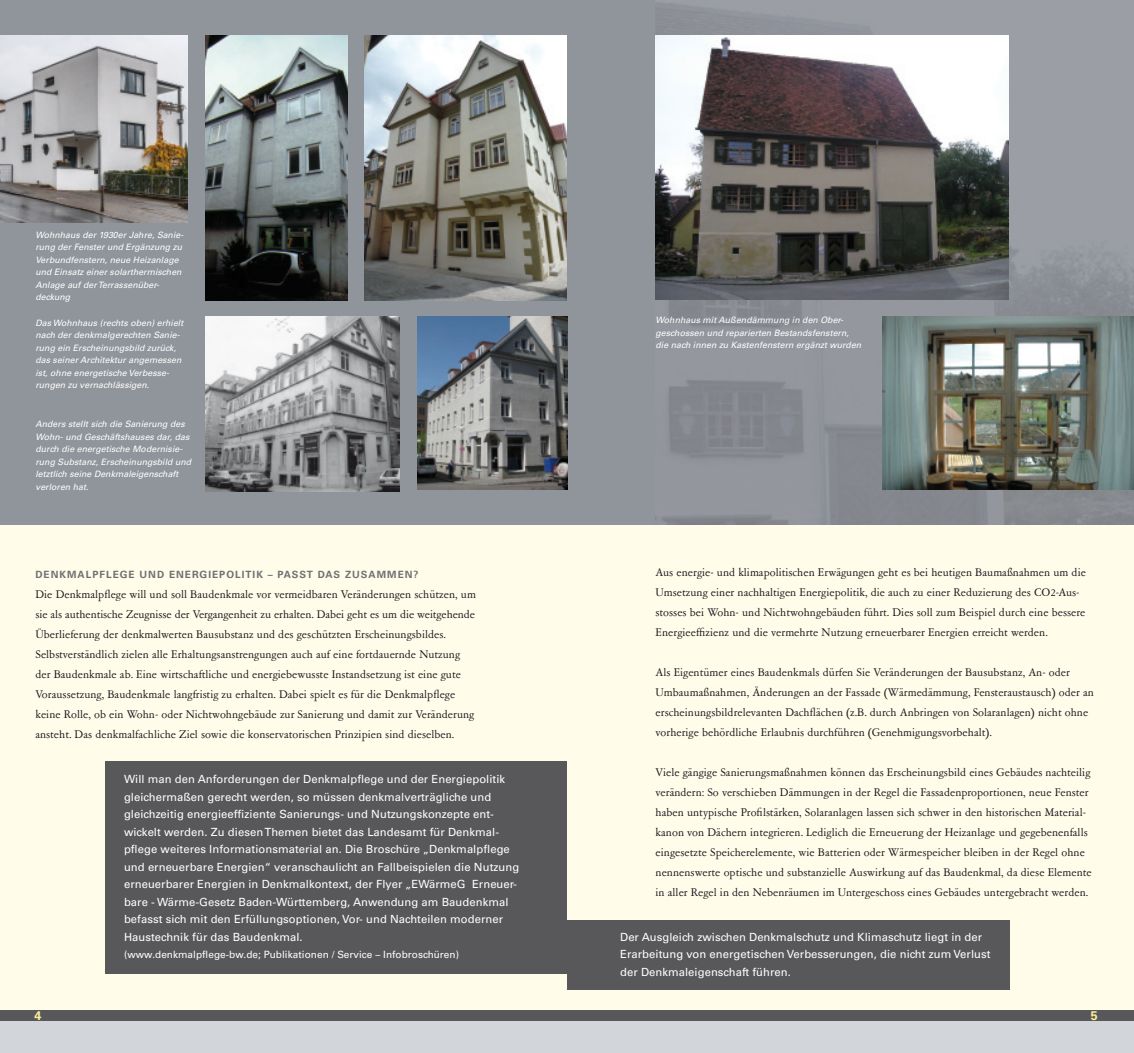
<style>
.page{position:relative;width:1134px;height:1053px;background:#fff}
.page>*{position:absolute;margin:0;border:0;box-sizing:border-box;transform-origin:0 0}
.t1{font:12.5px/20px "Garamont Amst SB";letter-spacing:.005em;color:#1a171c}
.t2{font:700 12.5px "Univers";color:#fe9}
.t3{font:11.25px/17.5px "Univers";letter-spacing:.005em;color:#fff}
.t4{font:10px "Univers";letter-spacing:.005em;color:#fff}
.t5{font:700 10px "Univers";letter-spacing:.1em;color:#707173}
.t6{font:italic 8.75px/12.5px "Univers";letter-spacing:.005em;color:#fff}
</style>
<div class="page">
<div style="left:0;top:524px;width:1134px;height:528px;background:#fffdea"></div>
<div style="left:0;top:0;width:1134px;height:524px;background:#90959b"></div>
<img style="left:656px;top:0;width:478px;height:524px">
<div style="left:0;top:1010px;width:1134px;height:42px;background:#d2d5d9"></div>
<div style="left:0;top:1010px;width:1134px;height:10px;background:#58585a"></div>
<div style="left:105px;top:761px;width:462px;height:212px;background:#58585a"></div>
<div style="left:567px;top:920px;width:442px;height:70px;background:#58585a"></div>
<img style="left:0;top:35px;width:188px;height:187px">
<img style="left:656px;top:35px;width:353px;height:265px">
<img style="left:883px;top:316px;width:251px;height:173px">
<img style="left:365px;top:35px;width:202px;height:265px">
<img style="left:418px;top:316px;width:149px;height:173px">
<img style="left:206px;top:35px;width:141px;height:265px">
<img style="left:206px;top:316px;width:194px;height:175px">
<p class="t6" style="left:35px;top:228px;width:150px">Wohnhaus der 1930er Jahre, Sanie&shy;rung der Fenster und Ergänzung zu<br>Verbundfenstern, neue Heizanlage und Einsatz einer solarthermischen<br>Anlage auf der Terrassenüber&shy;deckung</p>
<p class="t6" style="left:35px;top:316px;width:149px">Das Wohnhaus (rechts oben) erhielt nach der denkmalgerechten Sanie&shy;rung ein Erscheinungsbild zurück, das seiner Architektur angemessen ist, ohne energetische Verbesse&shy;rungen zu vernachlässigen.</p>
<p class="t6" style="left:35px;top:417px;width:157px">Anders stellt sich die Sanierung des Wohn- und Geschäftshauses dar, das durch die energetische Modernisie&shy;rung Substanz, Erscheinungsbild und letztlich seine Denkmaleigenschaft verloren hat.</p>
<p class="t5" style="left:35px;top:569px;width:385px">DENKMALPFLEGE UND ENERGIEPOLITIK – PASST DAS ZUSAMMEN?</p>
<p class="t1" style="left:35px;top:585px;width:442px">Die Denkmalpflege will und soll Baudenkmale vor vermeidbaren Veränderungen schützen, um sie als authentische Zeugnisse der Vergangenheit zu erhalten. Dabei geht es um die weitgehende Überlieferung der denkmalwerten Bausubstanz und des geschützten Erscheinungsbildes.<br>Selbstverständlich zielen alle Erhaltungsanstrengungen auch auf eine fortdauernde Nutzung der Baudenkmale ab. Eine wirtschaftliche und energiebewusste Instandsetzung ist eine gute Voraussetzung, Baudenkmale langfristig zu erhalten. Dabei spielt es für die Denkmalpflege keine Rolle, ob ein Wohn- oder Nichtwohngebäude zur Sanierung und damit zur Veränderung ansteht. Das denkmalfachliche Ziel sowie die konservatorischen Prinzipien sind dieselben.</p>
<p class="t3" style="left:124px;top:770px;width:397px">Will man den Anforderungen der Denkmalpflege und der Energiepolitik gleichermaßen gerecht werden, so müssen denkmalverträgliche und gleichzeitig energieeffiziente Sanierungs- und Nutzungskonzepte ent&shy;wickelt werden. Zu diesen Themen bietet das Landesamt für Denkmal&shy;pflege weiteres Informationsmaterial an. Die Broschüre „Denkmalpflege und erneuerbare Energien“ veranschaulicht an Fallbeispielen die Nutzung erneuerbarer Energien in Denkmalkontext, der Flyer „EWärmeG Erneuer&shy;bare - Wärme-Gesetz Baden-Württemberg, Anwendung am Baudenkmal befasst sich mit den Erfüllungsoptionen, Vor- und Nachteilen moderner Haustechnik für das Baudenkmal.</p>
<p class="t4" style="left:124px;top:948px;width:336px">(www.denkmalpflege-bw.de; Publikationen / Service – Infobroschüren)</p>
<p class="t6" style="left:656px;top:314px;width:207px">Wohnhaus mit Außendämmung in den Ober&shy;geschossen und reparierten Bestandsfenstern, die nach innen zu Kastenfenstern ergänzt wurden</p>
<p class="t1" style="left:656px;top:563px;width:432px">Aus energie- und klimapolitischen Erwägungen geht es bei heutigen Baumaßnahmen um die Umsetzung einer nachhaltigen Energiepolitik, die auch zu einer Reduzierung des CO2-Aus&shy;stosses bei Wohn- und Nichtwohngebäuden führt. Dies soll zum Beispiel durch eine bessere Energieeffizienz und die vermehrte Nutzung erneuerbarer Energien erreicht werden.</p>
<p class="t1" style="left:656px;top:663px;width:440px">Als Eigentümer eines Baudenkmals dürfen Sie Veränderungen der Bausubstanz, An- oder Umbaumaßnahmen, Änderungen an der Fassade (Wärmedämmung, Fensteraustausch) oder an erscheinungsbildrelevanten Dachflächen (z.B. durch Anbringen von Solaranlagen) nicht ohne vorherige behördliche Erlaubnis durchführen (Genehmigungsvorbehalt).</p>
<p class="t1" style="left:656px;top:763px;width:438px">Viele gängige Sanierungsmaßnahmen können das Erscheinungsbild eines Gebäudes nachteilig verändern: So verschieben Dämmungen in der Regel die Fassadenproportionen, neue Fenster haben untypische Profilstärken, Solaranlagen lassen sich schwer in den historischen Material&shy;kanon von Dächern integrieren. Lediglich die Erneuerung der Heizanlage und gegebenenfalls eingesetzte Speicherelemente, wie Batterien oder Wärmespeicher bleiben in der Regel ohne nennenswerte optische und substanzielle Auswirkung auf das Baudenkmal, da diese Elemente in aller Regel in den Nebenräumen im Untergeschoss eines Gebäudes untergebracht werden.</p>
<p class="t3" style="left:620px;top:928px;width:372px">Der Ausgleich zwischen Denkmalschutz und Klimaschutz liegt in der<br>Erarbeitung von energetischen Verbesserungen, die nicht zum Verlust der Denkmaleigenschaft führen.</p>
<p class="t2" style="left:35px;top:1008px;width:8px">4</p>
<p class="t2" style="left:1091px;top:1007px;width:8px">5</p>
</div>
